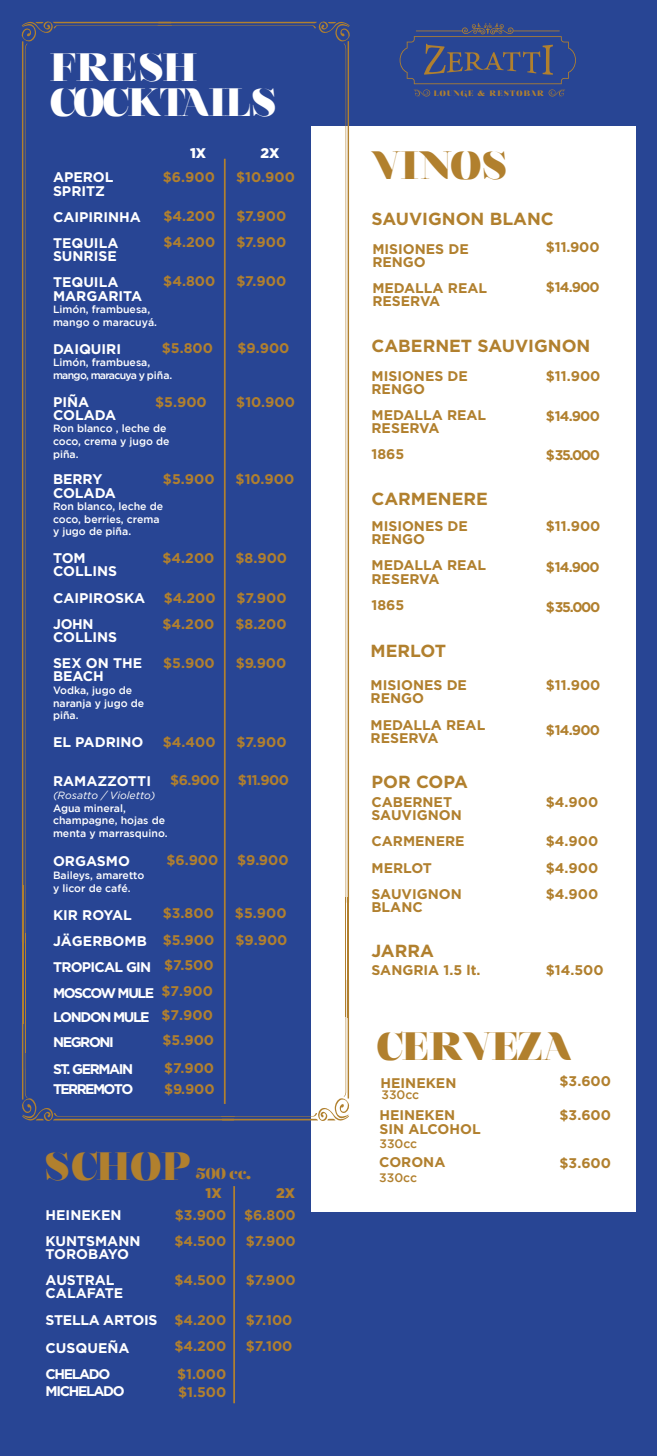
<style>
.page{position:relative;width:657px;height:1456px;background:#fff}
.page>*{position:absolute;margin:0;border:0;box-sizing:border-box;transform-origin:0 0}
.t1{font:900 39.38px "Nouvelle Vague";color:#b1802e}
.t2{font:900 39.38px/35px "Nouvelle Vague";color:#fff}
.t3{font:700 17.5px "Gotham";color:#b1802e}
.t4{font:15.75px "NT Josefine";color:#b1802e}
.t5{font:700 14px/26.2px "Gotham";color:#b1802e}
.t6{font:700 14px/13.1px "Gotham";color:#fff}
.t7{font:700 14px/26.2px "Gotham";letter-spacing:-.05em;color:#fff}
.t8{font:700 14px/26.1px "Gotham";letter-spacing:-.1em;color:#b1802e;text-align:right}
.t9{font:700 14px "Gotham";letter-spacing:-.025em;color:#fff}
.t10{font:700 14px/26.2px "Gotham";letter-spacing:-.1em;color:#fff}
.t11{font:700 14px/17.5px "Gotham";letter-spacing:-.095em;color:#fff}
.t12{font:700 14px "Gotham";letter-spacing:-.115em;color:#fff}
.t13{font:900 14px "Gotham";color:#b1802e}
.t14{font:900 14px "Gotham";color:#fff}
.t15{font:500 12.25px "Gotham";color:#b1802e}
.t16{font:500 10.5px/12.6px "Gotham";color:#fff}
.t17{font:italic 10.5px "Gotham";color:#fff}
.t18{font:900 7.88px "Nouvelle Vague";letter-spacing:.15em;color:#b1802e}
.s1{color:#fff}
.s2{font-family:"Nouvelle Vague";font-weight:900}
.s3{color:#b1802e}
.s4{font-family:"NT Josefine";font-weight:400}
</style>
<div class="page">
<div style="left:0;top:0;width:656px;height:1456px;background:#284594"></div>
<div style="left:311px;top:127px;width:323px;height:1085px;background:#fff"></div>
<hr style="left:233px;top:1186px;width:2px;height:217px;background:#b1802e">
<hr style="left:224px;top:159px;width:1px;height:945px;background:#b1802e">
<svg style="left:399px;top:23px;width:176px;height:74px"></svg>
<svg style="left:21px;top:21px;width:329px;height:923px"></svg>
<svg style="left:21px;top:979px;width:329px;height:142px"></svg>
<hr style="left:22px;top:885px;width:1px;height:139px;background:#b1802e">
<hr style="left:25px;top:933px;width:1px;height:119px;background:#b1802e">
<hr style="left:345px;top:897px;width:1px;height:119px;background:#b1802e">
<hr style="left:347px;top:897px;width:2px;height:120px;background:#b1802e">
<h1 class="t2" style="left:50px;top:50px;width:226px">FRESH<br>COCKTAILS</h1>
<p class="t14" style="left:190px;top:145px;width:18px">1X</p>
<p class="t14" style="left:260px;top:145px;width:20px">2X</p>
<p class="t5" style="left:163px;top:164px;width:54px">$6.900</p>
<p class="t5" style="left:236px;top:164px;width:60px">$10.900</p>
<p class="t5" style="left:163px;top:203px;width:53px">$4.200</p>
<p class="t5" style="left:236px;top:203px;width:51px">$7.900</p>
<p class="t5" style="left:163px;top:229px;width:53px">$4.200</p>
<p class="t5" style="left:236px;top:229px;width:51px">$7.900</p>
<p class="t5" style="left:163px;top:268px;width:53px">$4.800</p>
<p class="t5" style="left:236px;top:268px;width:51px">$7.900</p>
<p class="t6" style="left:53px;top:171px;width:62px">APEROL<br>SPRITZ</p>
<p class="t6" style="left:53px;top:203px;width:89px;line-height:26.2px">CAIPIRINHA<br>TEQUILA</p>
<p class="t6" style="left:53px;top:243px;width:67px;line-height:26.2px">SUNRISE<br>TEQUILA</p>
<p class="t6" style="left:53px;top:289px;width:91px">MARGARITA</p>
<p class="t16" style="left:53px;top:303px;width:105px">Limón, frambuesa, mango o maracuyá.</p>
<p class="t6" style="left:53px;top:342px;width:70px">DAIQUIRI</p>
<p class="t16" style="left:53px;top:356px;width:121px">Limón, frambuesa, mango, maracuya y piña.</p>
<p class="t6" style="left:53px;top:395px;width:65px">PIÑA<br>COLADA</p>
<p class="t16" style="left:53px;top:422px;width:118px;line-height:12.9px">Ron blanco , leche de coco, crema y jugo de piña.</p>
<p class="t6" style="left:53px;top:472px;width:64px">BERRY<br>COLADA</p>
<p class="t16" style="left:53px;top:500px;width:111px">Ron blanco, leche de coco, berries, crema y jugo de piña.</p>
<p class="t6" style="left:53px;top:551px;width:66px">TOM<br>COLLINS</p>
<p class="t6" style="left:53px;top:584px;width:94px;line-height:26.2px">CAIPIROSKA<br>JOHN</p>
<p class="t6" style="left:53px;top:623px;width:91px;line-height:26.2px">COLLINS<br>SEX ON THE</p>
<p class="t6" style="left:53px;top:669px;width:52px">BEACH</p>
<p class="t16" style="left:53px;top:684px;width:93px">Vodka, jugo de naranja y jugo de piña.</p>
<p class="t6" style="left:53px;top:735px;width:92px">EL PADRINO</p>
<p class="t6" style="left:53px;top:774px;width:99px">RAMAZZOTTI</p>
<p class="t17" style="left:53px;top:789px;width:104px">(Rosatto / Violetto)</p>
<p class="t16" style="left:53px;top:801px;width:116px">Agua mineral, champagne, hojas de menta y marrasquino.</p>
<p class="t6" style="left:53px;top:854px;width:78px">ORGASMO</p>
<p class="t16" style="left:53px;top:869px;width:93px">Baileys, amaretto y licor de café.</p>
<p class="t7" style="left:53px;top:901px;width:103px">KIR ROYAL<br>JÄGERBOMB<br>TROPICAL GIN<br>MOSCOW MULE</p>
<p class="t10" style="left:53px;top:1029px;width:82px">NEGRONI<br>ST. GERMAIN</p>
<p class="t5" style="left:162px;top:335px;width:53px">$5.800</p>
<p class="t5" style="left:237px;top:335px;width:54px">$9.900</p>
<p class="t5" style="left:155px;top:388px;width:53px">$5.900</p>
<p class="t5" style="left:236px;top:388px;width:60px">$10.900</p>
<p class="t5" style="left:163px;top:466px;width:53px">$5.900</p>
<p class="t5" style="left:235px;top:466px;width:60px">$10.900</p>
<p class="t5" style="left:162px;top:545px;width:53px">$4.200</p>
<p class="t5" style="left:235px;top:545px;width:53px">$8.900</p>
<p class="t5" style="left:164px;top:584px;width:53px">$4.200</p>
<p class="t5" style="left:236px;top:584px;width:51px">$7.900</p>
<p class="t5" style="left:162px;top:610px;width:53px">$4.200</p>
<p class="t5" style="left:235px;top:610px;width:53px">$8.200</p>
<p class="t5" style="left:163px;top:649px;width:53px">$5.900</p>
<p class="t5" style="left:236px;top:649px;width:52px">$9.900</p>
<p class="t5" style="left:163px;top:728px;width:54px">$4.400</p>
<p class="t5" style="left:236px;top:728px;width:51px">$7.900</p>
<p class="t5" style="left:170px;top:766px;width:51px">$6.900</p>
<p class="t5" style="left:238px;top:766px;width:53px">$11.900</p>
<p class="t5" style="left:166px;top:847px;width:54px">$6.900</p>
<p class="t5" style="left:237px;top:847px;width:53px">$9.900</p>
<p class="t5" style="left:163px;top:900px;width:53px">$3.800</p>
<p class="t5" style="left:235px;top:900px;width:53px">$5.900</p>
<p class="t5" style="left:163px;top:926px;width:53px">$5.900</p>
<p class="t5" style="left:235px;top:926px;width:54px">$9.900</p>
<p class="t8" style="left:53px;top:952px;width:162px">$7.500<br>$7.900<br><span class="s1">LONDON MULE</span> $7.900</p>
<p class="t5" style="left:162px;top:1025px;width:53px;line-height:28.6px">$5.900 $7.900</p>
<p class="t12" style="left:53px;top:1081px;width:82px">TERREMOTO</p>
<p class="t5" style="left:164px;top:1075px;width:52px">$9.900</p>
<h1 class="t1" style="left:46px;top:1145px;width:145px">SCHOP</h1>
<p class="t4" style="left:196px;top:1164px;width:56px">500 <span class="s2">cc.</span></p>
<p class="t13" style="left:205px;top:1185px;width:18px">1X</p>
<p class="t13" style="left:276px;top:1185px;width:20px">2X</p>
<p class="t6" style="left:46px;top:1208px;width:77px">HEINEKEN</p>
<p class="t5" style="left:175px;top:1201px;width:53px">$3.900</p>
<p class="t5" style="left:244px;top:1201px;width:53px">$6.800</p>
<p class="t6" style="left:46px;top:1234px;width:96px">KUNTSMANN<br>TOROBAYO</p>
<p class="t5" style="left:174px;top:1227px;width:53px">$4.500</p>
<p class="t5" style="left:246px;top:1227px;width:51px">$7.900</p>
<p class="t6" style="left:46px;top:1273px;width:79px">AUSTRAL<br>CALAFATE</p>
<p class="t5" style="left:174px;top:1267px;width:53px">$4.500</p>
<p class="t5" style="left:246px;top:1267px;width:51px">$7.900</p>
<p class="t9" style="left:46px;top:1311px;width:182px">STELLA ARTOIS <span class="s3">$4.200</span></p>
<p class="t5" style="left:246px;top:1306px;width:48px">$7.100</p>
<p class="t6" style="left:46px;top:1341px;width:85px">CUSQUEÑA</p>
<p class="t5" style="left:174px;top:1332px;width:53px">$4.200</p>
<p class="t5" style="left:246px;top:1332px;width:48px">$7.100</p>
<p class="t11" style="left:46px;top:1365px;width:80px">CHELADO<br>MICHELADO</p>
<p class="t5" style="left:177px;top:1365px;width:51px;line-height:17.5px">$1.000 $1.500</p>
<p class="t18" style="left:433px;top:89px;width:112px">LOUNGE <span class="s4">&amp;</span> RESTOBAR</p>
<h1 class="t1" style="left:371px;top:144px;width:136px">VINOS</h1>
<p class="t3" style="left:371px;top:209px;width:184px">SAUVIGNON BLANC</p>
<p class="t5" style="left:372px;top:235px;width:98px">MISIONES DE</p>
<p class="t5" style="left:545px;top:234px;width:55px">$11.900</p>
<p class="t5" style="left:372px;top:248px;width:116px">RENGO<br>MEDALLA REAL</p>
<p class="t5" style="left:372px;top:288px;width:69px">RESERVA</p>
<p class="t5" style="left:545px;top:273px;width:55px">$14.900</p>
<p class="t3" style="left:371px;top:335px;width:220px">CABERNET SAUVIGNON</p>
<p class="t5" style="left:371px;top:362px;width:98px">MISIONES DE</p>
<p class="t5" style="left:545px;top:362px;width:56px">$11.900</p>
<p class="t5" style="left:371px;top:375px;width:116px">RENGO<br>MEDALLA REAL</p>
<p class="t5" style="left:371px;top:415px;width:69px">RESERVA<br>1865</p>
<p class="t5" style="left:545px;top:402px;width:56px">$14.900</p>
<p class="t5" style="left:545px;top:442px;width:56px">$35.000</p>
<p class="t3" style="left:371px;top:489px;width:118px">CARMENERE</p>
<p class="t5" style="left:371px;top:513px;width:98px">MISIONES DE</p>
<p class="t5" style="left:545px;top:512px;width:56px">$11.900</p>
<p class="t5" style="left:371px;top:526px;width:116px">RENGO<br>MEDALLA REAL</p>
<p class="t5" style="left:371px;top:565px;width:69px">RESERVA<br>1865</p>
<p class="t5" style="left:545px;top:554px;width:55px">$14.900</p>
<p class="t5" style="left:545px;top:593px;width:56px">$35.000</p>
<p class="t3" style="left:370px;top:640px;width:77px">MERLOT</p>
<p class="t5" style="left:370px;top:678px;width:98px;line-height:13.1px">MISIONES DE<br>RENGO</p>
<p class="t5" style="left:370px;top:718px;width:116px;line-height:13.1px">MEDALLA REAL<br>RESERVA</p>
<p class="t3" style="left:371px;top:771px;width:98px">POR COPA</p>
<p class="t5" style="left:371px;top:795px;width:92px;line-height:13.1px">CABERNET<br>SAUVIGNON</p>
<p class="t5" style="left:371px;top:828px;width:94px">CARMENERE<br>MERLOT<br>SAUVIGNON</p>
<p class="t5" style="left:371px;top:893px;width:53px">BLANC</p>
<p class="t3" style="left:371px;top:941px;width:64px">JARRA</p>
<p class="t5" style="left:545px;top:671px;width:56px">$11.900</p>
<p class="t5" style="left:545px;top:717px;width:56px">$14.900</p>
<p class="t5" style="left:545px;top:788px;width:54px">$4.900</p>
<p class="t5" style="left:545px;top:828px;width:54px;text-align:justify">$4.900 $4.900 $4.900</p>
<p class="t5" style="left:371px;top:957px;width:110px">SANGRIA 1.5 lt.</p>
<p class="t5" style="left:545px;top:957px;width:59px">$14.500</p>
<h1 class="t1" style="left:377px;top:1025px;width:195px">CERVEZA</h1>
<p class="t5" style="left:380px;top:1069px;width:77px">HEINEKEN</p>
<p class="t15" style="left:381px;top:1087px;width:39px">330cc</p>
<p class="t5" style="left:379px;top:1108px;width:103px;line-height:13.1px">HEINEKEN<br>SIN ALCOHOL</p>
<p class="t15" style="left:379px;top:1137px;width:39px">330cc</p>
<p class="t5" style="left:379px;top:1148px;width:68px">CORONA</p>
<p class="t15" style="left:379px;top:1170px;width:39px">330cc</p>
<p class="t5" style="left:559px;top:1068px;width:53px">$3.600</p>
<p class="t5" style="left:559px;top:1101px;width:53px">$3.600</p>
<p class="t5" style="left:559px;top:1149px;width:53px">$3.600</p>
</div>
